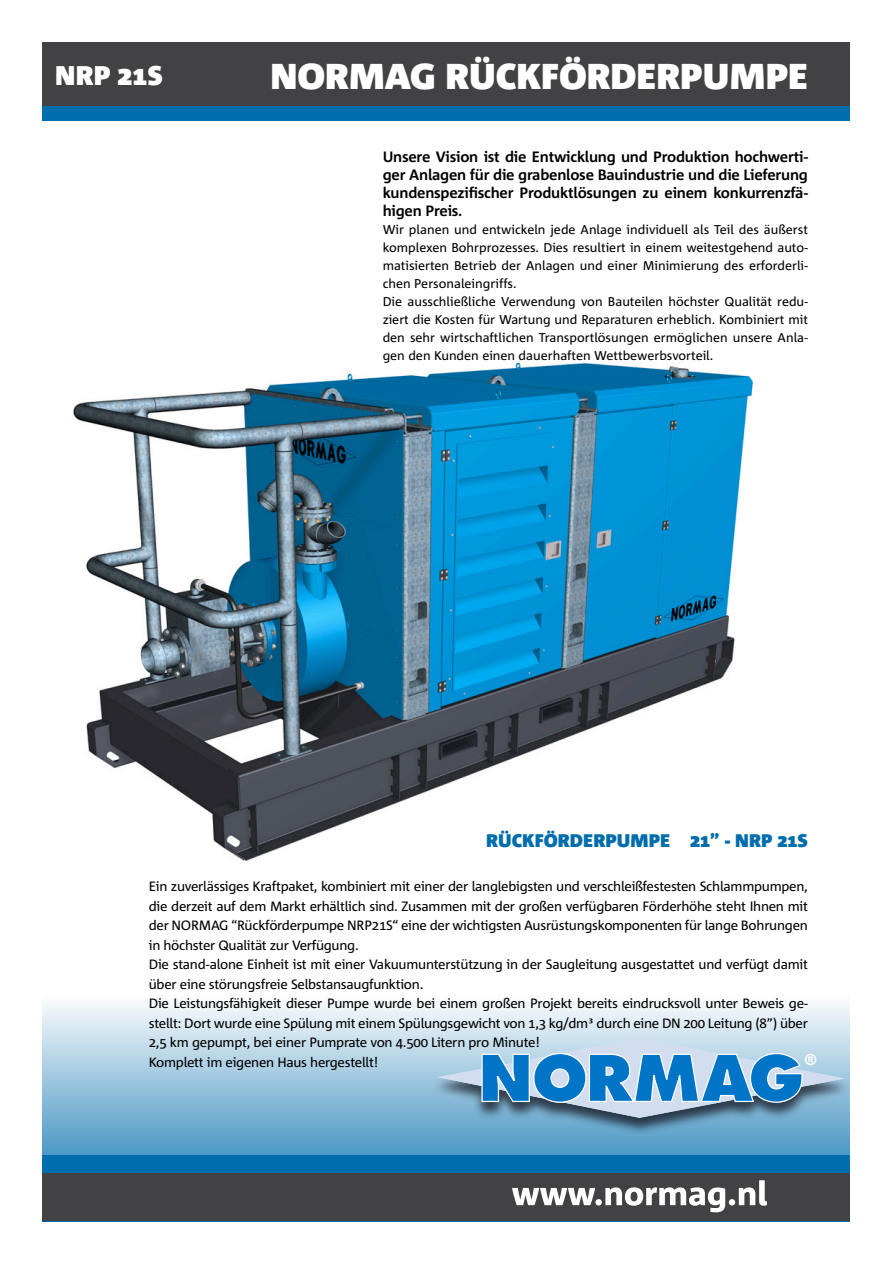
<style>
.page{position:relative;width:893px;height:1263px;background:#fff}
.page>*{position:absolute;margin:0;border:0;box-sizing:border-box;transform-origin:0 0}
.t1{font:900 36px "Agro Sans";color:#fff}
.t2{font:900 27px "Agro Sans";color:#fff}
.t3{font:900 18.3px "Agro Sans";color:#006dad}
.t4{font:700 15px/18px "Agro Sans";letter-spacing:-.015em;color:#000;text-align:justify}
.t5{font:800 14.7px "Futura";color:#fff}
.t6{font:13.5px/19.5px "Agro Sans";letter-spacing:-.02em;color:#000}
.t7{font:12.75px/18px "Agro Sans";color:#000}
</style>
<div class="page">
<img style="left:73px;top:362px;width:681px;height:499px">
<svg style="left:43px;top:1003px;width:807px;height:218px;background:#a3c9df"></svg>
<div style="left:43px;top:43px;width:807px;height:78px;background:#006dad"></div>
<div style="left:43px;top:1157px;width:807px;height:63px;background:#424245"></div>
<div style="left:43px;top:43px;width:807px;height:63px;background:#424245"></div>
<svg style="left:429px;top:1038px;width:421px;height:97px;background:#6ea6c8"></svg>
<svg style="left:438px;top:1038px;width:406px;height:80px;background:#76abd0"></svg>
<svg style="left:512px;top:1180px;width:255px;height:32px"></svg>
<div style="left:43px;top:1155px;width:807px;height:17px;background:#006dad"></div>
<h2 class="t2" style="left:55px;top:61px;width:109px">NRP 21S</h2>
<h1 class="t1" style="left:270px;top:57px;width:539px">NORMAG RÜCKFÖRDERPUMPE</h1>
<p class="t4" style="left:383px;top:148px;width:427px">Unsere Vision ist die Entwicklung und Produktion hochwerti&shy;ger Anlagen für die grabenlose Bauindustrie und die Lieferung kundenspezifischer Produktlösungen zu einem konkurrenzfä&shy;higen Preis.</p>
<p class="t7" style="left:383px;top:221px;width:427px">Wir planen und entwickeln jede Anlage individuell als Teil des äußerst komplexen Bohrprozesses. Dies resultiert in einem weitestgehend auto&shy;matisierten Betrieb der Anlagen und einer Minimierung des erforderli&shy;chen Personaleingriffs.<br>Die ausschließliche Verwendung von Bauteilen höchster Qualität redu&shy;ziert die Kosten für Wartung und Reparaturen erheblich. Kombiniert mit den sehr wirtschaftlichen Transportlösungen ermöglichen unsere Anla&shy;gen den Kunden einen dauerhaften Wettbewerbsvorteil.</p>
<h3 class="t3" style="left:486px;top:830px;width:323px">RÜCKFÖRDERPUMPE 21” - NRP 21S</h3>
<p class="t6" style="left:149px;top:877px;width:661px">Ein zuverlässiges Kraftpaket, kombiniert mit einer der langlebigsten und verschleißfestesten Schlammpumpen, die derzeit auf dem Markt erhältlich sind. Zusammen mit der großen verfügbaren Förderhöhe steht Ihnen mit der NORMAG “Rückförderpumpe NRP21S“ eine der wichtigsten Ausrüstungskomponenten für lange Bohrungen in höchster Qualität zur Verfügung.<br>Die stand-alone Einheit ist mit einer Vakuumunterstützung in der Saugleitung ausgestattet und verfügt damit über eine störungsfreie Selbstansaugfunktion.<br>Die Leistungsfähigkeit dieser Pumpe wurde bei einem großen Projekt bereits eindrucksvoll unter Beweis ge&shy;stellt: Dort wurde eine Spülung mit einem Spülungsgewicht von 1,3 kg/dm³ durch eine DN 200 Leitung (8”) über 2,5 km gepumpt, bei einer Pumprate von 4.500 Litern pro Minute!<br>Komplett im eigenen Haus hergestellt!</p>
<p class="t5" style="left:805px;top:1050px;width:13px">®</p>
</div>
